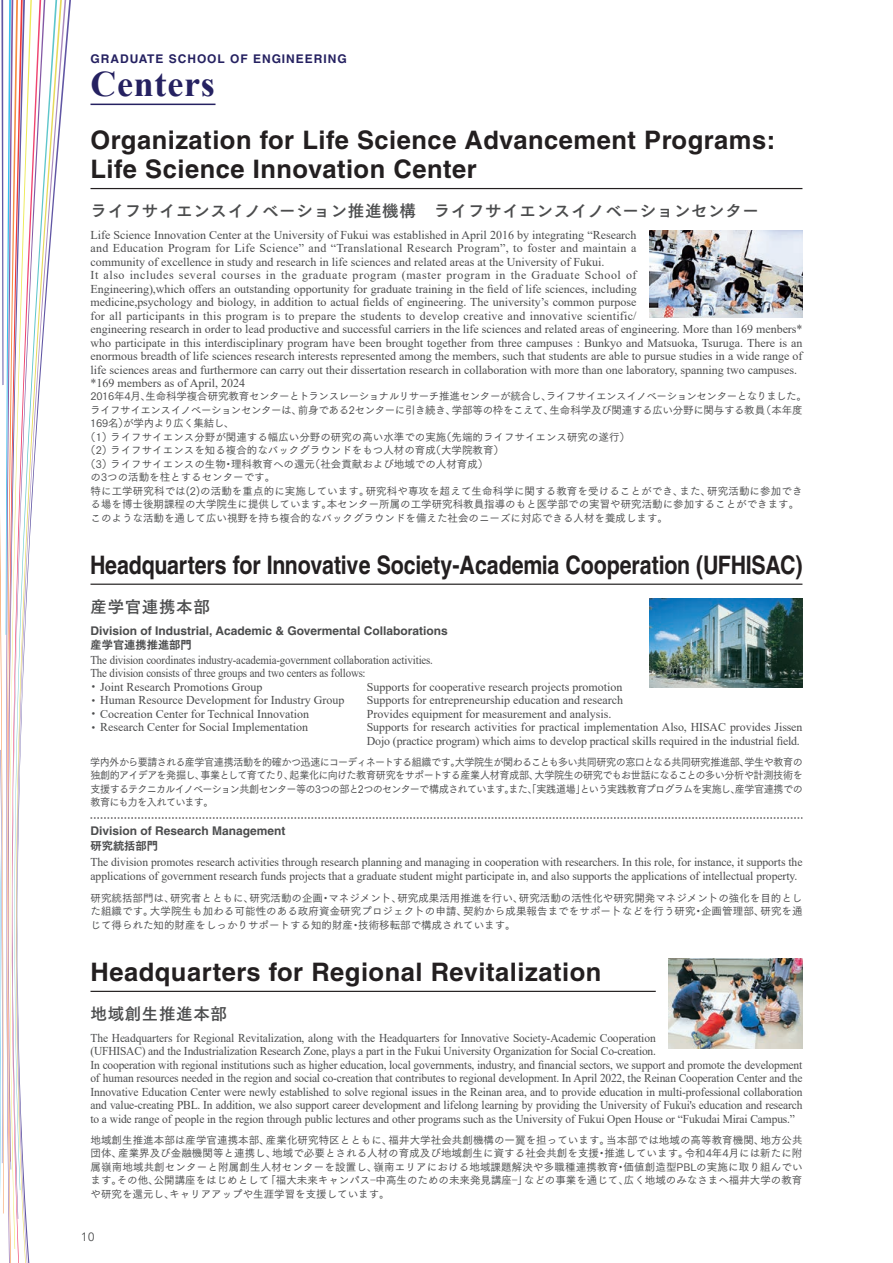
<style>
.page{position:relative;width:893px;height:1263px;background:#fff}
.page>*{position:absolute;margin:0;border:0;box-sizing:border-box;transform-origin:0 0}
.t1{font:700 36px "Times New Roman";letter-spacing:.02em;color:#252161}
.t2{font:700 25.5px/28.5px "Helvetica";letter-spacing:.02em;color:#231f20}
.t3{font:700 25.5px "Helvetica";letter-spacing:-.01em;color:#231f20;scale:.84 1}
.t4{font:16.5px "Tsuku Go Pro B";letter-spacing:.04em;color:#4b4c4d}
.t5{font:12px/13.5px "Times New Roman";color:#4b4c4d}
.t6{font:12px/13.5px "Times New Roman";color:#4b4c4d;scale:.95 1}
.t7{font:12px/13.5px "Times New Roman";color:#4b4c4d;scale:.91 1}
.t8{font:700 12px "Helvetica";color:#4b4c4d}
.t9{font:700 12px "Helvetica";letter-spacing:.08em;color:#252161}
.t10{font:12px "Avenir Next";color:#4b4c4d}
.t11{font:11.25px "Tsuku Go Pro E";color:#4b4c4d}
.t12{font:10.5px/13.5px "Tsuku Go Pro M";color:#4b4c4d;text-align:justify}
.t13{font:10.5px/13.5px "Tsuku Go Pro M";color:#4b4c4d;text-align:justify;scale:.96 1}
.t14{font:10.5px "Tsuku Go Pro M";letter-spacing:-.04em;color:#4b4c4d}
.t15{font:10.5px "Tsuku Go Pro M";letter-spacing:-.035em;color:#4b4c4d}
.t16{font:10.5px "Tsuku Go Pro M";letter-spacing:-.045em;color:#4b4c4d}
.s1{font-family:"Tsuku Go Pro M"}
</style>
<div class="page">
<svg style="left:0;top:0;width:71px;height:1263px"></svg>
<hr style="left:90px;top:104px;width:125px;height:1px;background:#252161">
<hr style="left:90px;top:584px;width:712px;height:1px;background:#231f20">
<svg style="left:90px;top:818px;width:712px;height:1px"></svg>
<img style="left:649px;top:598px;width:153px;height:89px">
<hr style="left:90px;top:991px;width:566px;height:1px;background:#231f20">
<img style="left:668px;top:959px;width:134px;height:89px">
<hr style="left:90px;top:188px;width:712px;height:1px;background:#231f20">
<img style="left:649px;top:230px;width:153px;height:87px">
<p class="t9" style="left:90px;top:52px;width:258px">GRADUATE SCHOOL OF ENGINEERING</p>
<h1 class="t1" style="left:90px;top:58px;width:126px">Centers</h1>
<h2 class="t2" style="left:90px;top:126px;width:686px">Organization for Life Science Advancement Programs:<br>Life Science Innovation Center</h2>
<h3 class="t4" style="left:90px;top:197px;width:670px">ライフサイエンスイノベーション推進機構　ライフサイエンスイノベーションセンター</h3>
<p class="t5" style="left:90px;top:228px;width:714px">Life Science Innovation Center at the University of Fukui was established in April 2016 by integrating “Research<br>and Education Program for Life Science” and “Translational Research Program”, to foster and maintain a<br>community of excellence in study and research in life sciences and related areas at the University of Fukui.<br>It also includes several courses in the graduate program (master program in the Graduate School of<br>Engineering),which offers an outstanding opportunity for graduate training in the field of life sciences, including<br>medicine,psychology and biology, in addition to actual fields of engineering. The university’s common purpose<br>for all participants in this program is to prepare the students to develop creative and innovative scientific/<br>engineering research in order to lead productive and successful carriers in the life sciences and related areas of engineering. More than 169 menbers* who participate in this interdisciplinary program have been brought together from three campuses : Bunkyo and Matsuoka, Tsuruga. There is an enormous breadth of life sciences research interests represented among the members, such that students are able to pursue studies in a wide range of life sciences areas and furthermore can carry out their dissertation research in collaboration with more than one laboratory, spanning two campuses. *169 members as of April, 2024</p>
<p class="t14" style="left:90px;top:387px;width:718px">2016年4月、生命科学複合研究教育センターとトランスレーショナルリサーチ推進センターが統合し、ライフサイエンスイノベーションセンターとなりました。</p>
<p class="t15" style="left:90px;top:401px;width:714px">ライフサイエンスイノベーションセンターは、前身である2センターに引き続き、学部等の枠をこえて、生命科学及び関連する広い分野に関与する教員（本年度</p>
<p class="t16" style="left:90px;top:414px;width:146px">169名）が学内より広く集結し、</p>
<p class="t12" style="left:85px;top:429px;width:546px">（1）ライフサイエンス分野が関連する幅広い分野の研究の高い水準での実施（先端的ライフサイエンス研究の遂行）</p>
<p class="t12" style="left:85px;top:442px;width:420px">（2）ライフサイエンスを知る複合的なバックグラウンドをもつ人材の育成（大学院教育）</p>
<p class="t12" style="left:85px;top:456px;width:405px">（3）ライフサイエンスの生物・理科教育への還元（社会貢献および地域での人材育成）</p>
<p class="t12" style="left:90px;top:469px;width:186px">の3つの活動を柱とするセンターです。</p>
<p class="t12" style="left:90px;top:483px;width:713px">特に工学研究科では(2)の活動を重点的に実施しています。研究科や専攻を超えて生命科学に関する教育を受けることができ、また、研究活動に参加でき</p>
<p class="t12" style="left:90px;top:496px;width:710px">る場を博士後期課程の大学院生に提供しています。本センター所属の工学研究科教員指導のもと医学部での実習や研究活動に参加することができます。</p>
<p class="t12" style="left:90px;top:510px;width:579px">このような活動を通して広い視野を持ち複合的なバックグラウンドを備えた社会のニーズに対応できる人材を養成します。</p>
<h2 class="t3" style="left:90px;top:549px;width:850px">Headquarters for Innovative Society-Academia Cooperation (UFHISAC)</h2>
<h3 class="t4" style="left:90px;top:592px;width:121px">産学官連携本部</h3>
<p class="t8" style="left:90px;top:623px;width:359px">Division of Industrial, Academic &amp; Govermental Collaborations</p>
<p class="t11" style="left:90px;top:635px;width:103px">産学官連携推進部門</p>
<p class="t7" style="left:87px;top:652px;width:381px">The division coordinates industry-academia-government collaboration activities.<br>The division consists of three groups and two centers as follows:<br><span class="s1">・</span>Joint Research Promotions Group</p>
<p class="t5" style="left:367px;top:679px;width:257px">Supports for cooperative research projects promotion</p>
<p class="t5" style="left:87px;top:693px;width:258px"><span class="s1">・</span>Human Resource Development for Industry Group</p>
<p class="t5" style="left:367px;top:693px;width:258px">Supports for entrepreneurship education and research</p>
<p class="t5" style="left:87px;top:706px;width:223px"><span class="s1">・</span>Cocreation Center for Technical Innovation</p>
<p class="t5" style="left:367px;top:706px;width:246px">Provides equipment for measurement and analysis.</p>
<p class="t5" style="left:87px;top:720px;width:222px"><span class="s1">・</span>Research Center for Social Implementation</p>
<p class="t5" style="left:367px;top:720px;width:437px">Supports for research activities for practical implementation Also, HISAC provides Jissen<br>Dojo (practice program) which aims to develop practical skills required in the industrial field.</p>
<p class="t13" style="left:90px;top:754px;width:744px">学内外から要請される産学官連携活動を的確かつ迅速にコーディネートする組織です。大学院生が関わることも多い共同研究の窓口となる共同研究推進部、学生や教育の独創的アイデアを発掘し、事業として育てたり、起業化に向けた教育研究をサポートする産業人材育成部、大学院生の研究でもお世話になることの多い分析や計測技術を支援するテクニカルイノベーション共創センター等の3つの部と2つのセンターで構成されています。また、「実践道場」という実践教育プログラムを実施し、産学官連携での教育にも力を入れています。</p>
<p class="t8" style="left:90px;top:824px;width:197px">Division of Research Management</p>
<p class="t11" style="left:90px;top:836px;width:69px">研究統括部門</p>
<p class="t5" style="left:90px;top:854px;width:713px;line-height:14.2px">The division promotes research activities through research planning and managing in cooperation with researchers. In this role, for instance, it supports the applications of government research funds projects that a graduate student might participate in, and also supports the applications of intellectual property.</p>
<p class="t12" style="left:90px;top:890px;width:714px">研究統括部門は、研究者とともに、研究活動の企画・マネジメン卜、研究成果活用推進を行い、研究活動の活性化や研究開発マネジメン卜の強化を目的とした組織です。大学院生も加わる可能性のある政府資金研究プロジェク卜の申請、契約から成果報告までをサポー卜などを行う研究・企画管理部、研究を通じて得られた知的財産をしっかりサポートする知的財産・技術移転部で構成されています。</p>
<h2 class="t2" style="left:90px;top:957px;width:512px">Headquarters for Regional Revitalization</h2>
<h3 class="t4" style="left:90px;top:999px;width:138px">地域創生推進本部</h3>
<p class="t6" style="left:90px;top:1030px;width:751px">The Headquarters for Regional Revitalization, along with the Headquarters for Innovative Society-Academic Cooperation<br>(UFHISAC) and the Industrialization Research Zone, plays a part in the Fukui University Organization for Social Co-creation.<br>In cooperation with regional institutions such as higher education, local governments, industry, and financial sectors, we support and promote the development of human resources needed in the region and social co-creation that contributes to regional development. In April 2022, the Reinan Cooperation Center and the Innovative Education Center were newly established to solve regional issues in the Reinan area, and to provide education in multi-professional collaboration and value-creating PBL. In addition, we also support career development and lifelong learning by providing the University of Fukui's education and research to a wide range of people in the region through public lectures and other programs such as the University of Fukui Open House or “Fukudai Mirai Campus.”</p>
<p class="t12" style="left:90px;top:1132px;width:714px">地域創生推進本部は産学官連携本部、産業化研究特区とともに、福井大学社会共創機構の一翼を担っています。当本部では地域の高等教育機関、地方公共団体、産業界及び金融機関等と連携し、地域で必要とされる人材の育成及び地域創生に資する社会共創を支援・推進しています。令和4年4月には新たに附属嶺南地域共創センターと附属創生人材センターを設置し、嶺南エリアにおける地域課題解決や多職種連携教育・価値創造型PBLの実施に取り組んでいます。その他、公開講座をはじめとして「福大未来キャンパス‒中高生のための未来発見講座‒」などの事業を通じて、広く地域のみなさまへ福井大学の教育や研究を還元し、キャリアアップや生涯学習を支援しています。</p>
<p class="t10" style="left:81px;top:1227px;width:15px">10</p>
</div>
